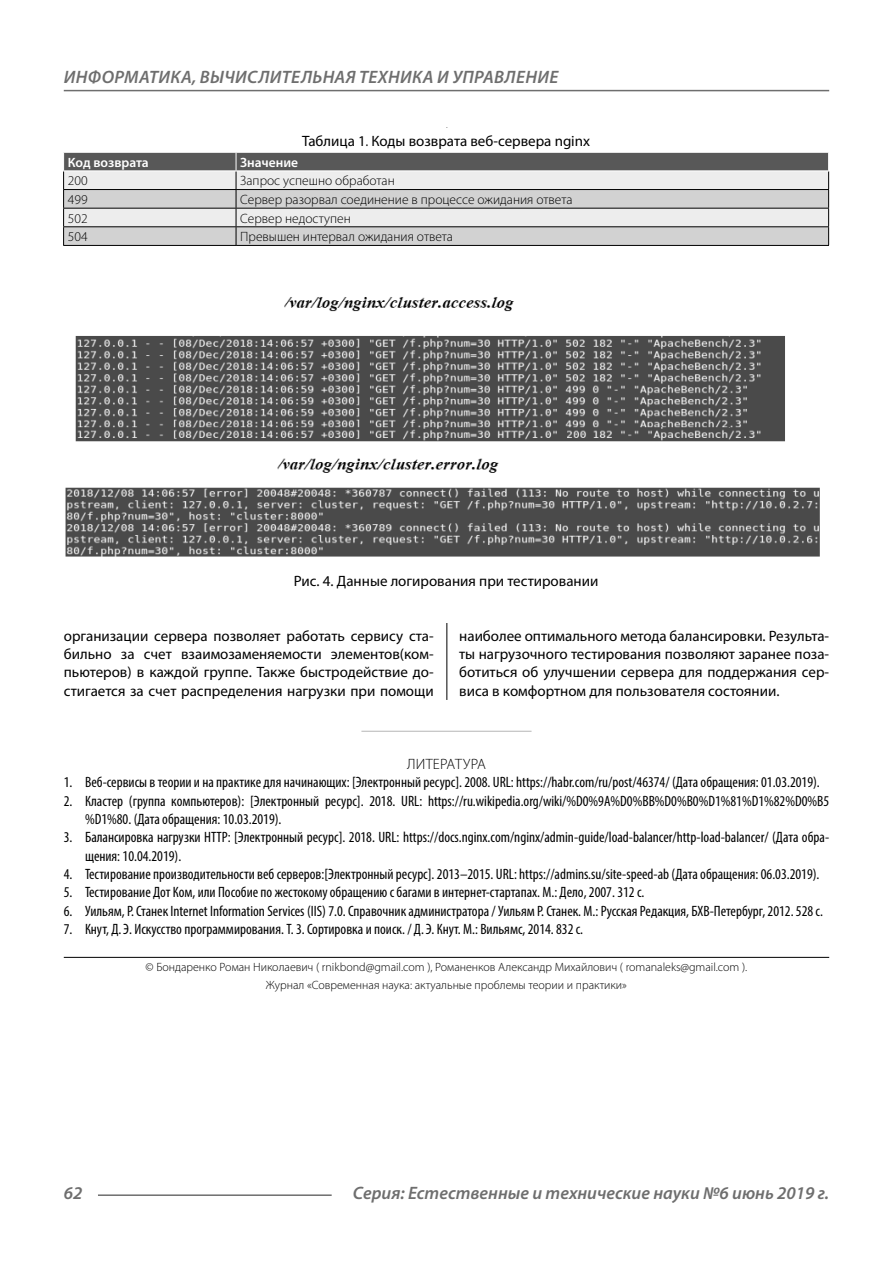
<style>
.page{position:relative;width:893px;height:1263px;background:#fff}
.page>*{position:absolute;margin:0;border:0;box-sizing:border-box;transform-origin:0 0}
.t1{font:italic 600 18px "Myriad Pro";letter-spacing:.005em;color:#6e6e6e}
.t2{font:condensed 15px/18.3px "Myriad Pro";color:#000}
.Normal{font:15px/18.3px "Myriad Pro";color:#000;text-align:justify}
.podpis{font:15px "Myriad Pro";color:#000}
.Literature{font:300 15px "Myriad Pro";letter-spacing:.02em;color:#000}
.Tab_content{font:300 13.5px "Myriad Pro";color:#000}
.Tab_header{font:600 13.5px "Myriad Pro";color:#fff}
.Copy{font:300 12px/18.3px "Myriad Pro";color:#000;text-align:center}
</style>
<div class="page">
<hr style="left:446px;top:128px;width:1px;height:1007px;background:#000">
<div style="left:361px;top:731px;width:170px;height:6px;background:#c7c7c7"></div>
<div style="left:64px;top:732px;width:765px;height:531px;background:#fff"></div>
<hr style="left:64px;top:957px;width:765px;height:1px;background:#000">
<div style="left:63px;top:128px;width:766px;height:494px;background:#fff"></div>
<hr style="left:63px;top:245px;width:173px;height:1px;background:#000">
<hr style="left:236px;top:245px;width:593px;height:1px;background:#000">
<svg style="left:63px;top:152px;width:766px;height:93px;background:#bebebe"></svg>
<hr style="left:63px;top:171px;width:173px;height:1px;background:#fff">
<hr style="left:236px;top:171px;width:593px;height:1px;background:#fff">
<img style="left:65px;top:297px;width:755px;height:260px">
<hr style="left:98px;top:1194px;width:234px;height:2px;background:#6e6e6e">
<hr style="left:64px;top:90px;width:765px;height:1px;background:#6e6e6e">
<p class="t1" style="left:64px;top:66px;width:496px">ИНФОРМАТИКА, ВЫЧИСЛИТЕЛЬНАЯ ТЕХНИКА И УПРАВЛЕНИЕ</p>
<p class="podpis" style="left:302px;top:132px;width:289px">Таблица 1. Коды возврата веб-сервера nginx</p>
<p class="Tab_header" style="left:68px;top:154px;width:82px">Код возврата</p>
<p class="Tab_header" style="left:240px;top:154px;width:59px">Значение</p>
<p class="Tab_content" style="left:68px;top:173px;width:21px">200</p>
<p class="Tab_content" style="left:240px;top:173px;width:156px">Запрос успешно обработан</p>
<p class="Tab_content" style="left:68px;top:191px;width:21px">499</p>
<p class="Tab_content" style="left:240px;top:191px;width:334px">Сервер разорвал соединение в процессе ожидания ответа</p>
<p class="Tab_content" style="left:68px;top:210px;width:21px">502</p>
<p class="Tab_content" style="left:240px;top:210px;width:112px">Сервер недоступен</p>
<p class="Tab_content" style="left:68px;top:229px;width:21px">504</p>
<p class="Tab_content" style="left:240px;top:229px;width:214px">Превышен интервал ожидания ответа</p>
<p class="podpis" style="left:294px;top:571px;width:306px">Рис. 4. Данные логирования при тестировании</p>
<p class="Normal" style="left:64px;top:626px;width:371px">организации сервера позволяет работать сервису ста&shy;бильно за счет взаимозаменяемости элементов(ком&shy;пьютеров) в каждой группе. Также быстродействие до&shy;стигается за счет распределения нагрузки при помощи</p>
<p class="Normal" style="left:459px;top:626px;width:371px">наиболее оптимального метода балансировки. Результа&shy;ты нагрузочного тестирования позволяют заранее поза&shy;ботиться об улучшении сервера для поддержания сер&shy;виса в комфортном для пользователя состоянии.</p>
<p class="Literature" style="left:407px;top:755px;width:80px">ЛИТЕРАТУРА</p>
<p class="t2" style="left:64px;top:773px;width:758px">1. Веб-сервисы в теории и на практике для начинающих: [Электронный ресурс]. 2008. URL: https://habr.com/ru/post/46374/ (Дата обращения: 01.03.2019).</p>
<p class="t2" style="left:85px;top:791px;width:746px;text-indent:-21px">2. Кластер (группа компьютеров): [Электронный ресурс]. 2018. URL: https://ru.wikipedia.org/wiki/%D0%9A%D0%BB%D0%B0%D1%81%D1%82%D0%B5 %D1%80. (Дата обращения: 10.03.2019).</p>
<p class="t2" style="left:85px;top:828px;width:746px;text-indent:-21px">3. Балансировка нагрузки HTTP: [Электронный ресурс]. 2018. URL: https://docs.nginx.com/nginx/admin-guide/load-balancer/http-load-balancer/ (Дата обра&shy;щения: 10.04.2019).</p>
<p class="t2" style="left:64px;top:864px;width:757px">4. Тестирование производительности веб серверов:[Электронный ресурс]. 2013–2015. URL: https://admins.su/site-speed-ab (Дата обращения: 06.03.2019).</p>
<p class="t2" style="left:64px;top:883px;width:582px">5. Тестирование Дот Ком, или Пособие по жестокому обращению с багами в интернет-стартапах. М.: Дело, 2007. 312 с.</p>
<p class="t2" style="left:64px;top:901px;width:761px">6. Уильям, Р. Станек Internet Information Services (IIS) 7.0. Справочник администратора / Уильям Р. Станек. М.: Русская Редакция, БХВ-Петербург, 2012. 528 c.</p>
<p class="t2" style="left:64px;top:919px;width:521px">7. Кнут, Д.Э. Искусство программирования. Т. 3. Сортировка и поиск. / Д.Э. Кнут. М.: Вильямс, 2014. 832 c.</p>
<p class="Copy" style="left:146px;top:957px;width:603px">© Бондаренко Роман Николаевич ( rnikbond@gmail.com ), Романенков Александр Михайлович ( romanaleks@gmail.com ).<br>Журнал «Современная наука: актуальные проблемы теории и практики»</p>
<p class="t1" style="left:64px;top:1182px;width:20px">62</p>
<p class="t1" style="left:353px;top:1182px;width:478px">Серия: Естественные и технические науки №6 июнь 2019 г.</p>
</div>
